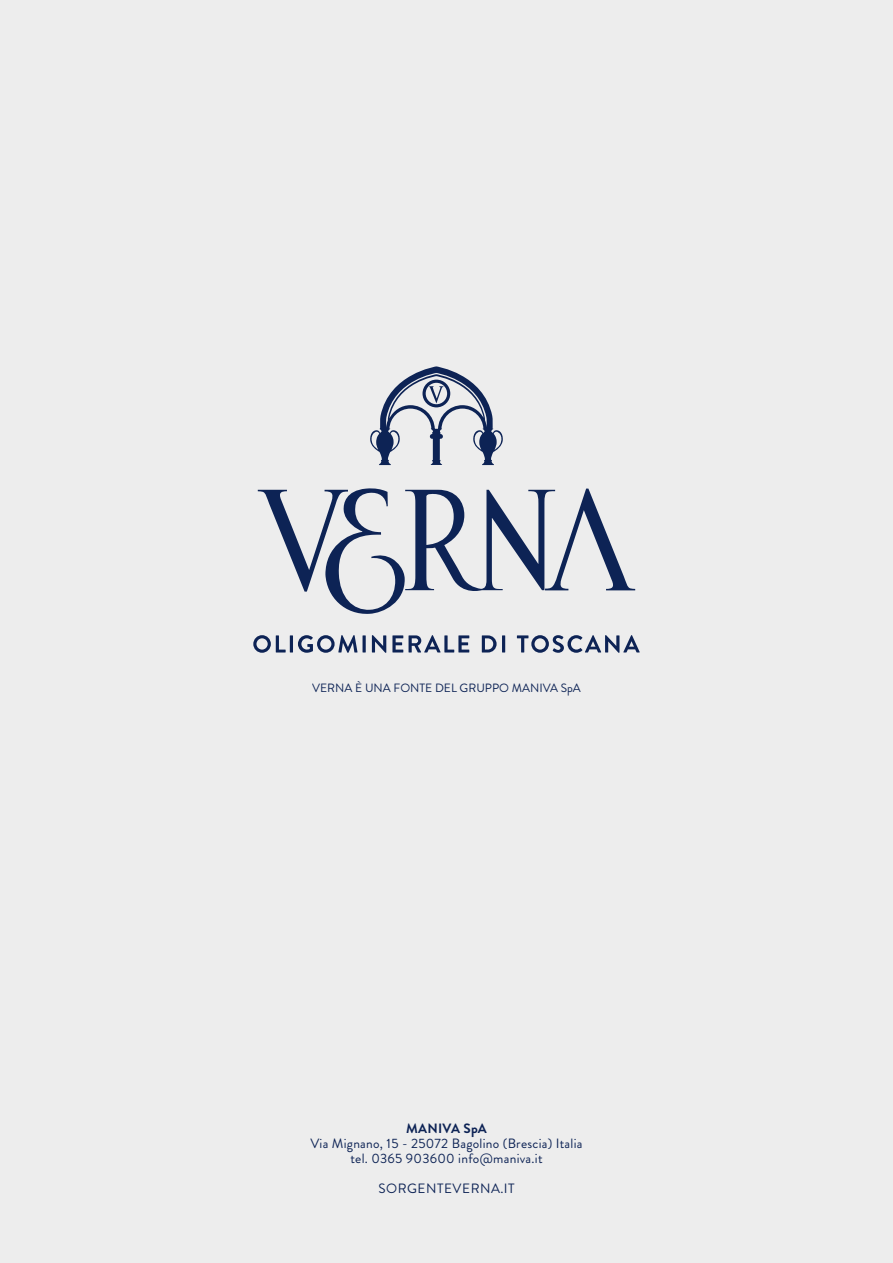
<style>
.page{position:relative;width:893px;height:1263px;background:#ededed}
.page>*{position:absolute;margin:0;border:0;box-sizing:border-box;transform-origin:0 0}
.t1{font:13.5px/15px "Brandon Grotesque";letter-spacing:.02em;color:#0f265c;text-align:center}
.t2{font:13.5px "Brandon Grotesque";letter-spacing:.04em;color:#0f265c}
.t3{font:700 13.5px "Brandon Grotesque";letter-spacing:.02em;color:#0f265c}
.t4{font:12px "Brandon Grotesque";color:#0f265c}
</style>
<div class="page">
<svg style="left:370px;top:366px;width:133px;height:99px"></svg>
<svg style="left:258px;top:488px;width:377px;height:126px"></svg>
<svg style="left:253px;top:635px;width:387px;height:18px"></svg>
<p class="t4" style="left:312px;top:679px;width:270px">VERNA È UNA FONTE DEL GRUPPO MANIVA SpA</p>
<p class="t3" style="left:406px;top:1119px;width:82px">MANIVA SpA</p>
<p class="t1" style="left:310px;top:1136px;width:273px">Via Mignano, 15 - 25072 Bagolino (Brescia) Italia tel. 0365 903600 info@maniva.it</p>
<p class="t2" style="left:378px;top:1179px;width:138px">SORGENTEVERNA.IT</p>
</div>
